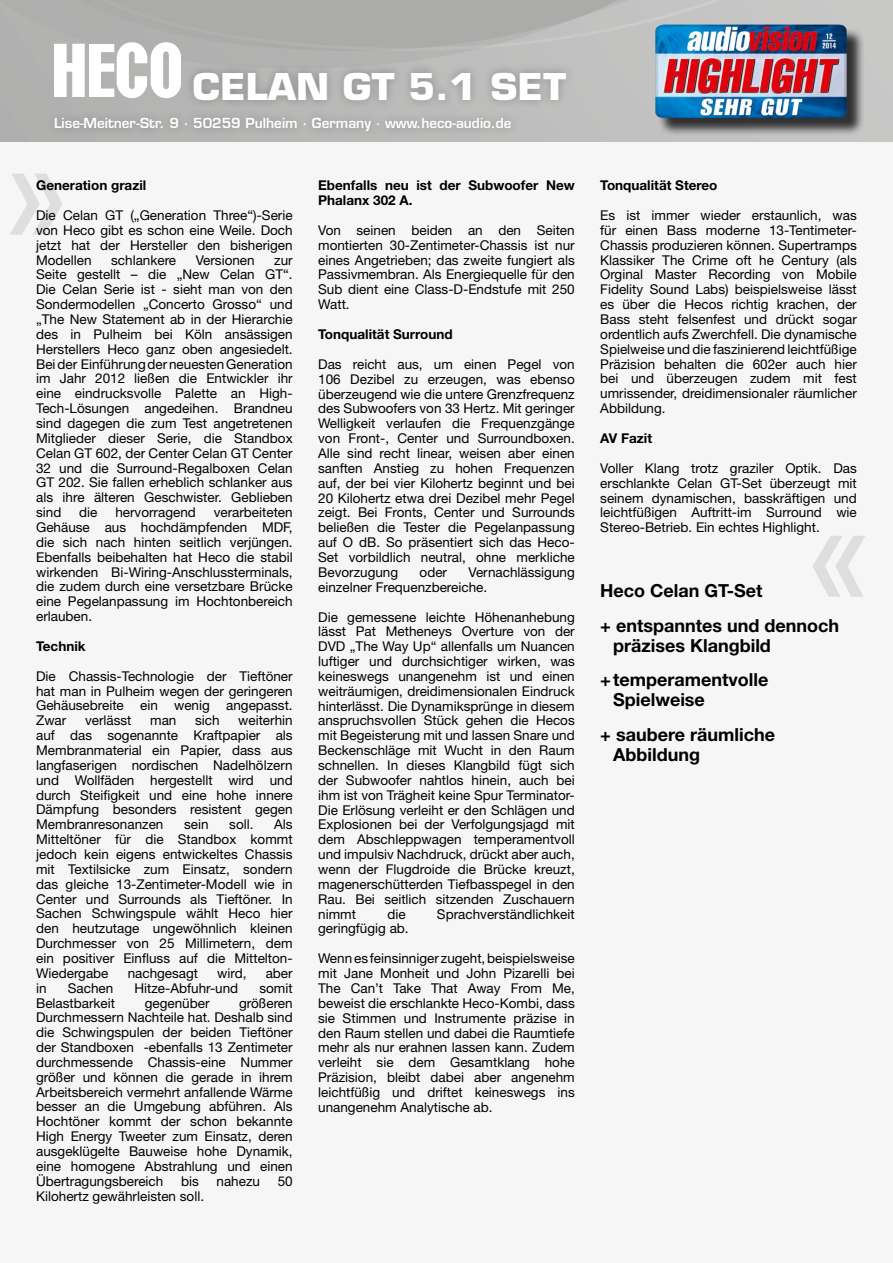
<style>
.page{position:relative;width:893px;height:1263px;background:#fff}
.page>*{position:absolute;margin:0;border:0;box-sizing:border-box;transform-origin:0 0}
.t1{font:700 36px "Eurostile LT Std";color:#fff;scale:1.06 1}
.t2{font:700 18px/34.8px "Helvetica Neue LT Std";color:#000}
.t3{font:13.5px/14.9px "Helvetica Neue LT Std";color:#000;text-align:justify}
.t4{font:700 13.5px/14.9px "Helvetica Neue LT Std";color:#000}
.t5{font:600 13.5px "Eurostile LT Std";color:#fff}
</style>
<div class="page">
<svg style="left:0;top:0;width:893px;height:142px;background:#b6b6b5"></svg>
<div style="left:0;top:142px;width:893px;height:1121px;background:#f6f6f6"></div>
<div style="left:45px;top:109px;width:475px;height:31px;background:#b2b2b1"></div>
<div style="left:184px;top:63px;width:392px;height:46px;background:#000;opacity:.25"></div>
<svg style="left:54px;top:42px;width:127px;height:56px"></svg>
<svg style="left:10px;top:174px;width:53px;height:61px"></svg>
<svg style="left:813px;top:536px;width:52px;height:61px"></svg>
<div style="left:658px;top:27px;width:207px;height:109px;background:#000;opacity:.75"></div>
<img style="left:655px;top:25px;width:192px;height:93px">
<h1 class="t1" style="left:192px;top:64px;width:306px">CELAN GT 5.1 SET</h1>
<p class="t5" style="left:54px;top:115px;width:459px">Lise-Meitner-Str. 9 · 50259 Pulheim · Germany · www.heco-audio.de</p>
<p class="t4" style="left:36px;top:178px;width:112px">Generation grazil</p>
<p class="t3" style="left:36px;top:208px;width:258px">Die Celan GT („Generation Three“)-Serie von Heco gibt es schon eine Weile. Doch jetzt hat der Hersteller den bisherigen Modellen</p>
<p class="t3" style="left:111px;top:252px;width:67px">schlankere</p>
<p class="t3" style="left:196px;top:252px;width:61px">Versionen</p>
<p class="t3" style="left:36px;top:252px;width:258px;text-indent:238px">zur Seite gestellt – die „New Celan GT“.<br>Die Celan Serie ist - sieht man von den Sondermodellen „Concerto Grosso“ und „The New Statement ab in der Hierarchie des in Pulheim bei Köln ansässigen Herstellers Heco ganz oben angesiedelt.<br>Bei der Einführung der neuesten Generation im Jahr 2012 ließen die Entwickler ihr eine eindrucksvolle Palette an High-Tech-Lösungen angedeihen. Brandneu sind dagegen die zum Test angetretenen Mitglieder dieser Serie, die Standbox Celan GT 602, der Center Celan GT Center 32 und die Surround-Regalboxen Celan GT 202. Sie fallen erheblich schlanker aus als ihre älteren Geschwister. Geblieben sind</p>
<p class="t3" style="left:36px;top:505px;width:258px;text-indent:178px">verarbeiteten Gehäuse aus hochdämpfenden MDF, die sich nach hinten seitlich verjüngen.<br>Ebenfalls beibehalten hat Heco die stabil wirkenden Bi-Wiring-Anschlussterminals, die zudem durch eine versetzbare Brücke eine Pegelanpassung im Hochtonbereich erlauben.</p>
<p class="t4" style="left:36px;top:638px;width:51px">Technik</p>
<p class="t3" style="left:36px;top:668px;width:258px">Die Chassis-Technologie der Tieftöner hat man in Pulheim wegen der geringeren Gehäusebreite ein wenig angepasst.<br>Zwar</p>
<p class="t3" style="left:79px;top:505px;width:20px">die</p>
<p class="t3" style="left:115px;top:505px;width:82px">hervorragend</p>
<p class="t3" style="left:36px;top:713px;width:258px;text-indent:202px">weiterhin auf das sogenannte Kraftpapier als Membranmaterial ein Papier, dass aus langfaserigen nordischen Nadelhölzern und Wollfäden hergestellt wird und durch Steifigkeit und eine hohe innere Dämpfung besonders resistent gegen Membranresonanzen</p>
<p class="t3" style="left:85px;top:713px;width:48px">verlässt</p>
<p class="t3" style="left:150px;top:713px;width:28px">man</p>
<p class="t3" style="left:195px;top:713px;width:26px">sich</p>
<p class="t3" style="left:36px;top:817px;width:258px;text-indent:238px">Als Mitteltöner für die Standbox kommt jedoch kein eigens entwickeltes Chassis mit Textilsicke zum Einsatz, sondern das gleiche 13-Zentimeter-Modell wie in Center und Surrounds als Tieftöner. In Sachen Schwingspule wählt Heco hier den heutzutage ungewöhnlich kleinen Durchmesser von 25 Millimetern, dem ein positiver Einfluss auf die Mittelton-Wiedergabe</p>
<p class="t3" style="left:184px;top:817px;width:26px">sein</p>
<p class="t3" style="left:229px;top:817px;width:26px">soll.</p>
<p class="t3" style="left:128px;top:965px;width:72px">nachgesagt</p>
<p class="t3" style="left:217px;top:965px;width:31px">wird,</p>
<p class="t3" style="left:266px;top:965px;width:29px">aber</p>
<p class="t3" style="left:36px;top:980px;width:12px">in</p>
<p class="t3" style="left:68px;top:980px;width:47px">Sachen</p>
<p class="t3" style="left:134px;top:980px;width:105px">Hitze-Abfuhr-und</p>
<p class="t3" style="left:259px;top:980px;width:35px">somit</p>
<p class="t3" style="left:36px;top:995px;width:81px">Belastbarkeit</p>
<p class="t3" style="left:145px;top:995px;width:66px">gegenüber</p>
<p class="t3" style="left:36px;top:995px;width:258px;text-indent:203px">größeren Durchmessern Nachteile hat. Deshalb sind die Schwingspulen der beiden Tieftöner der Standboxen -ebenfalls 13 Zentimeter durchmessende Chassis-eine Nummer größer und können die gerade in ihrem Arbeitsbereich vermehrt anfallende Wärme besser an die Umgebung abführen. Als Hochtöner kommt der schon bekannte High Energy Tweeter zum Einsatz, deren ausgeklügelte Bauweise hohe Dynamik, eine homogene Abstrahlung und einen Übertragungsbereich</p>
<p class="t3" style="left:181px;top:1173px;width:19px">bis</p>
<p class="t3" style="left:217px;top:1173px;width:45px">nahezu</p>
<p class="t3" style="left:278px;top:1173px;width:17px">50</p>
<p class="t3" style="left:36px;top:1188px;width:169px">Kilohertz gewährleisten soll.</p>
<p class="t4" style="left:318px;top:178px;width:258px">Ebenfalls neu ist der Subwoofer New<br>Phalanx 302 A.</p>
<p class="t3" style="left:318px;top:222px;width:258px">Von seinen beiden an den Seiten montierten 30-Zentimeter-Chassis ist nur eines Angetrieben; das zweite fungiert als Passivmembran. Als Energiequelle für den Sub dient eine Class-D-Endstufe mit 250<br>Watt.</p>
<p class="t4" style="left:318px;top:326px;width:136px">Tonqualität Surround</p>
<p class="t3" style="left:318px;top:356px;width:258px">Das reicht aus, um einen Pegel von 106 Dezibel zu erzeugen, was ebenso überzeugend wie die untere Grenzfrequenz des Subwoofers von 33 Hertz. Mit geringer Welligkeit verlaufen die Frequenzgänge von Front-, Center und Surroundboxen.<br>Alle sind recht linear, weisen aber einen sanften Anstieg zu hohen Frequenzen auf, der bei vier Kilohertz beginnt und bei 20 Kilohertz etwa drei Dezibel mehr Pegel zeigt. Bei Fronts, Center und Surrounds beließen die Tester die Pegelanpassung auf O dB. So präsentiert sich das Heco-Set vorbildlich neutral, ohne merkliche Bevorzugung</p>
<p class="t3" style="left:318px;top:564px;width:258px;text-indent:150px">Vernachlässigung einzelner Frequenzbereiche.</p>
<p class="t3" style="left:318px;top:609px;width:258px">Die gemessene leichte Höhenanhebung lässt Pat Metheneys Overture von der DVD „The Way Up“ allenfalls um Nuancen luftiger und durchsichtiger wirken, was keineswegs unangenehm ist und einen weiträumigen, dreidimensionalen Eindruck hinterlässt. Die Dynamiksprünge in diesem anspruchsvollen Stück gehen die Hecos mit Begeisterung mit und lassen Snare und Beckenschläge mit Wucht in den Raum schnellen. In dieses Klangbild fügt sich der Subwoofer nahtlos hinein, auch bei ihm ist von Trägheit keine Spur Terminator-Die Erlösung verleiht er den Schlägen und Explosionen bei der Verfolgungsjagd mit dem Abschleppwagen temperamentvoll und impulsiv Nachdruck, drückt aber auch, wenn der Flugdroide die Brücke kreuzt, magenerschütterden Tiefbasspegel in den Rau. Bei seitlich sitzenden Zuschauern nimmt</p>
<p class="t3" style="left:420px;top:564px;width:29px">oder</p>
<p class="t3" style="left:387px;top:906px;width:20px">die</p>
<p class="t3" style="left:437px;top:906px;width:139px">Sprachverständlichkeit</p>
<p class="t3" style="left:318px;top:921px;width:92px">geringfügig ab.</p>
<p class="t3" style="left:318px;top:951px;width:258px">Wenn es feinsinniger zugeht, beispielsweise mit Jane Monheit und John Pizarelli bei The Can’t Take That Away From Me, beweist die erschlankte Heco-Kombi, dass sie Stimmen und Instrumente präzise in den Raum stellen und dabei die Raumtiefe mehr als nur erahnen lassen kann. Zudem verleiht sie dem Gesamtklang hohe Präzision, bleibt dabei aber angenehm leichtfüßig und driftet keineswegs ins unangenehm Analytische ab.</p>
<p class="t4" style="left:600px;top:178px;width:119px">Tonqualität Stereo</p>
<p class="t3" style="left:600px;top:208px;width:258px">Es ist immer wieder erstaunlich, was für einen Bass moderne 13-Tentimeter-Chassis produzieren können. Supertramps Klassiker The Crime oft he Century (als Orginal Master Recording von Mobile Fidelity Sound Labs) beispielsweise lässt es über die Hecos richtig krachen, der Bass steht felsenfest und drückt sogar ordentlich aufs Zwerchfell. Die dynamische Spielweise und die faszinierend leichtfüßige Präzision behalten die 602er auch hier bei und überzeugen zudem mit fest umrissender, dreidimensionaler räumlicher Abbildung.</p>
<p class="t4" style="left:600px;top:430px;width:53px">AV Fazit</p>
<p class="t3" style="left:600px;top:460px;width:258px">Voller Klang trotz graziler Optik. Das erschlankte Celan GT-Set überzeugt mit seinem dynamischen, basskräftigen und leichtfüßigen Auftritt-im Surround wie Stereo-Betrieb. Ein echtes Highlight.</p>
<h2 class="t2" style="left:600px;top:573px;width:240px">Heco Celan GT-Set<br>+ entspanntes und dennoch</h2>
<h2 class="t2" style="left:600px;top:627px;width:172px;text-align:right">präzises Klangbild +temperamentvolle</h2>
<h2 class="t2" style="left:600px;top:682px;width:176px;text-indent:13px">Spielweise<br>+ saubere räumliche</h2>
<h2 class="t2" style="left:613px;top:736px;width:88px">Abbildung</h2>
</div>
